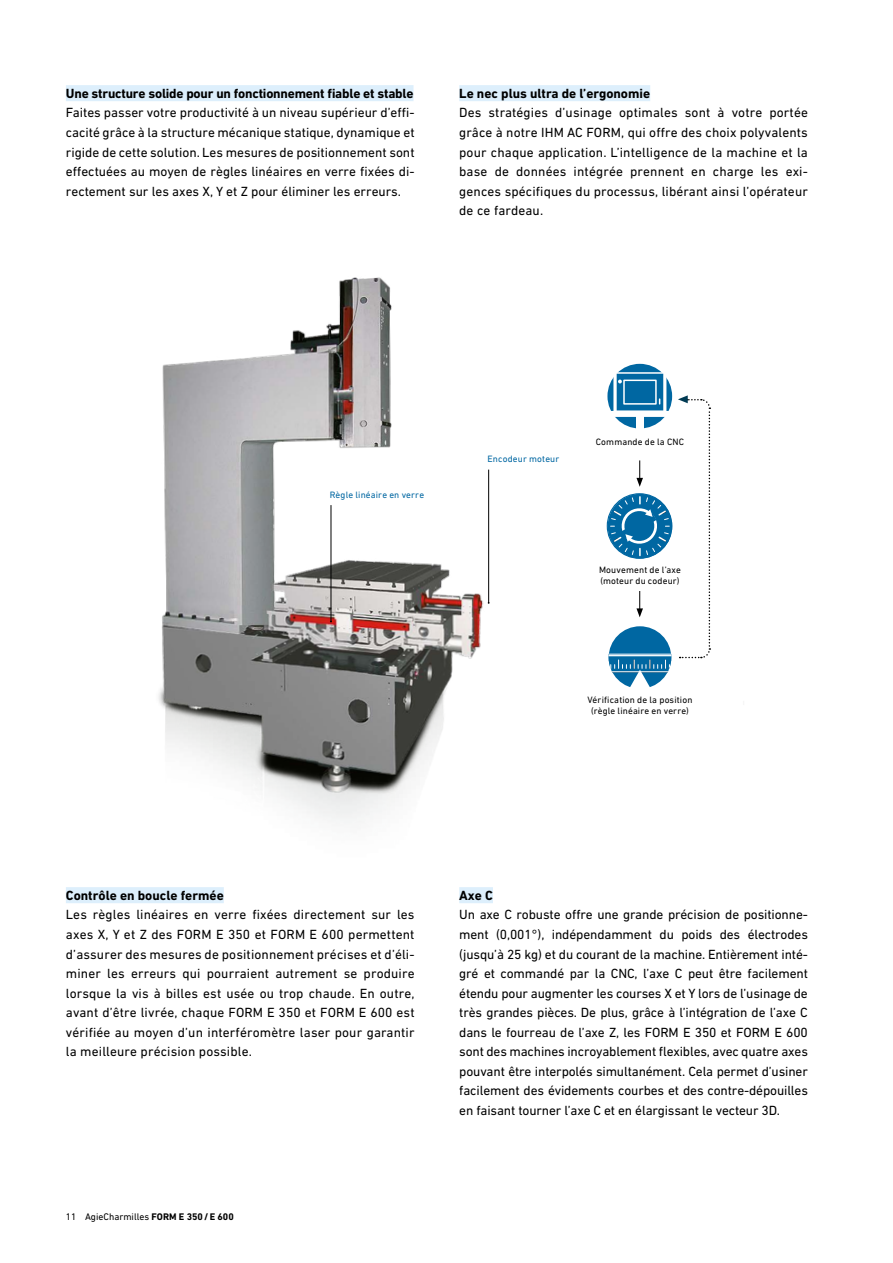
<style>
.page{position:relative;width:893px;height:1263px;background:#fff}
.page>*{position:absolute;margin:0;border:0;box-sizing:border-box;transform-origin:0 0}
.t1{font:13.5px/19.5px "DIN Next W1 G";color:#000;text-align:justify}
.t2{font:700 13.5px "DIN Next W1 G";letter-spacing:-.015em;color:#000}
.t3{font:9.75px "DIN Next W1 G";color:#000}
.t4{font:9.3px/11.2px "DIN Next W1 G";letter-spacing:.015em;color:#000;text-align:center}
.t5{font:9.3px "DIN Next W1 G";letter-spacing:.015em;color:#0067a2}
.s1{font-weight:700}
</style>
<div class="page">
<img style="left:158px;top:277px;width:332px;height:546px">
<hr style="left:488px;top:470px;width:1px;height:133px;background:#000">
<hr style="left:331px;top:505px;width:1px;height:116px;background:#000">
<div style="left:607px;top:364px;width:65px;height:64px;background:#0067a2;border-radius:50%"></div>
<div style="left:614px;top:372px;width:52px;height:40px;background:#0067a2;border:2px solid #fff"></div>
<hr style="left:663px;top:373px;width:3px;height:39px;background:#fff">
<div style="left:610px;top:411px;width:60px;height:6px;background:#fff"></div>
<hr style="left:614px;top:373px;width:3px;height:38px;background:#fff">
<div style="left:623px;top:380px;width:34px;height:25px;background:#0067a2;border:2px solid #fff"></div>
<svg style="left:618px;top:380px;width:4px;height:3px"></svg>
<div style="left:636px;top:412px;width:8px;height:17px;background:#fff"></div>
<svg style="left:636px;top:460px;width:7px;height:27px"></svg>
<div style="left:608px;top:494px;width:64px;height:64px;background:#0067a2;border-radius:50%"></div>
<svg style="left:636px;top:591px;width:7px;height:26px"></svg>
<div style="left:609px;top:626px;width:62px;height:63px;background:#0067a2;border-radius:50%"></div>
<svg style="left:609px;top:654px;width:62px;height:35px"></svg>
<svg style="left:678px;top:395px;width:33px;height:264px"></svg>
<svg style="left:607px;top:497px;width:65px;height:58px"></svg>
<div style="left:66px;top:85px;width:347px;height:16px;background:#ddeffc"></div>
<div style="left:66px;top:887px;width:158px;height:16px;background:#ddeffc"></div>
<div style="left:459px;top:887px;width:34px;height:16px;background:#ddeffc"></div>
<div style="left:459px;top:85px;width:191px;height:16px;background:#ddeffc"></div>
<p class="t2" style="left:66px;top:85px;width:349px">Une structure solide pour un fonctionnement fiable et stable</p>
<p class="t1" style="left:66px;top:103px;width:350px">Faites passer votre productivité à un niveau supérieur d’effi&shy;cacité grâce à la structure mécanique statique, dynamique et rigide de cette solution. Les mesures de positionnement sont effectuées au moyen de règles linéaires en verre fixées di&shy;rectement sur les axes X, Y et Z pour éliminer les erreurs.</p>
<p class="t2" style="left:459px;top:85px;width:192px">Le nec plus ultra de l’ergonomie</p>
<p class="t1" style="left:459px;top:103px;width:350px">Des stratégies d’usinage optimales sont à votre portée grâce à notre IHM AC FORM, qui offre des choix polyvalents pour chaque application. L’intelligence de la machine et la base de données intégrée prennent en charge les exi&shy;gences spécifiques du processus, libérant ainsi l’opérateur de ce fardeau.</p>
<p class="t5" style="left:330px;top:489px;width:96px">Règle linéaire en verre</p>
<p class="t5" style="left:487px;top:454px;width:73px">Encodeur moteur</p>
<p class="t4" style="left:596px;top:436px;width:90px">Commande de la CNC</p>
<p class="t4" style="left:599px;top:564px;width:83px;text-align:left">Mouvement de l’axe (moteur du codeur)</p>
<p class="t4" style="left:587px;top:694px;width:106px">Vérification de la position (règle linéaire en verre)</p>
<p class="t2" style="left:66px;top:887px;width:159px">Contrôle en boucle fermée</p>
<p class="t1" style="left:66px;top:905px;width:350px">Les règles linéaires en verre fixées directement sur les axes X, Y et Z des FORM E 350 et FORM E 600 permettent d’assurer des mesures de positionnement précises et d’éli&shy;miner les erreurs qui pourraient autrement se produire lorsque la vis à billes est usée ou trop chaude. En outre, avant d’être livrée, chaque FORM E 350 et FORM E 600 est vérifiée au moyen d’un interféromètre laser pour garantir la meilleure précision possible.</p>
<p class="t3" style="left:66px;top:1211px;width:169px">11 AgieCharmilles <span class="s1">FORM E 350/E 600</span></p>
<p class="t2" style="left:459px;top:887px;width:35px">Axe C</p>
<p class="t1" style="left:459px;top:905px;width:350px">Un axe C robuste offre une grande précision de positionne&shy;ment (0,001°), indépendamment du poids des électrodes (jusqu’à 25 kg) et du courant de la machine. Entièrement inté&shy;gré et commandé par la CNC, l’axe C peut être facilement étendu pour augmenter les courses X et Y lors de l’usinage de très grandes pièces. De plus, grâce à l’intégration de l’axe C dans le fourreau de l’axe Z, les FORM E 350 et FORM E 600 sont des machines incroyablement flexibles, avec quatre axes pouvant être interpolés simultanément. Cela permet d’usiner facilement des évidements courbes et des contre-dépouilles en faisant tourner l’axe C et en élargissant le vecteur 3D.</p>
</div>
